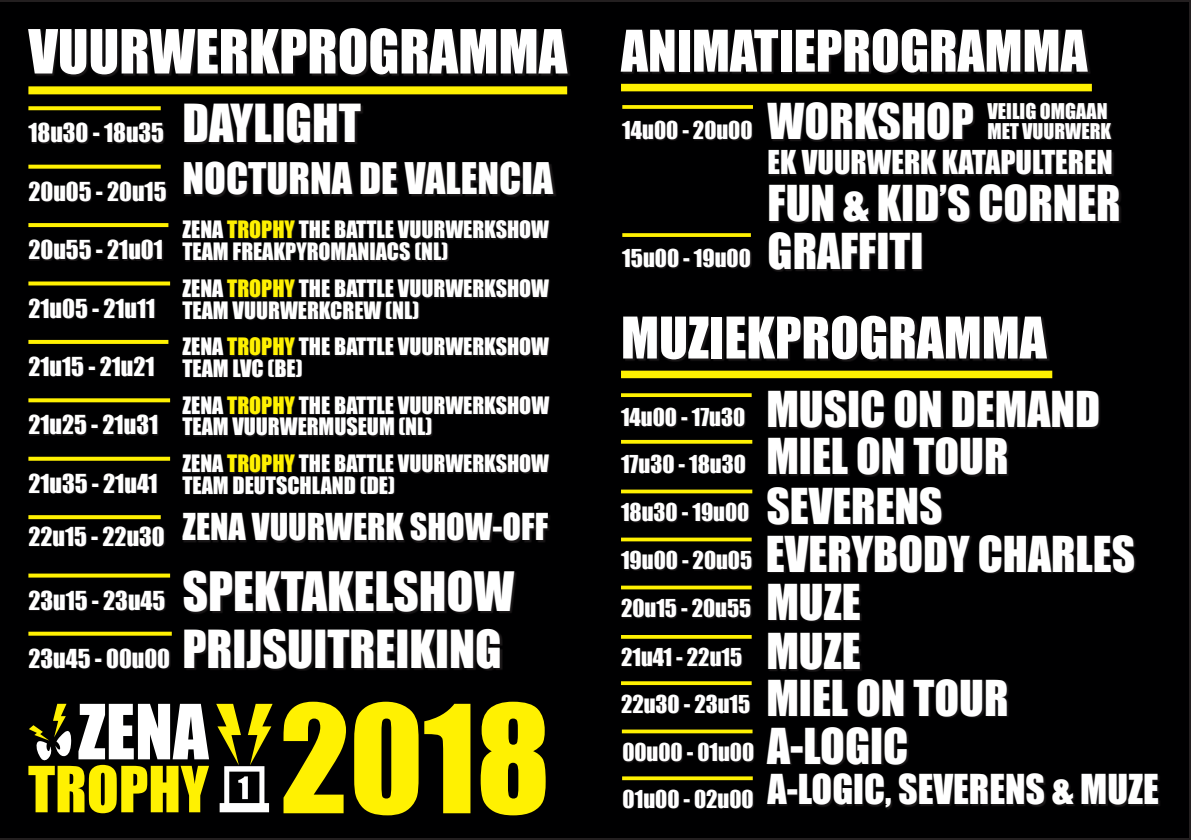
<style>
.page{position:relative;width:1191px;height:840px;background:#fff}
.page>*{position:absolute;margin:0;border:0;box-sizing:border-box;transform-origin:0 0}
.t1{font:138.4px "Impact";color:#fff101}
.t2{font:56.2px "Impact";color:#fff}
.t3{font:53px "Impact";color:#fff}
.t4{font:49.8px "Impact";color:#fff}
.t5{font:48.2px "Impact";color:#fff}
.t6{font:45.4px "Impact";color:#fff}
.t7{font:40px "Impact";color:#fff}
.t8{font:37.8px "Impact";color:#fff}
.t9{font:34px "Impact";color:#fff}
.t10{font:30.2px "Impact";color:#fff}
.t11{font:24px "Impact";color:#fff}
.t12{font:22.6px "Impact";color:#fff}
.t13{font:22px "Impact";color:#fff}
.t14{font:20px/19.8px "Impact";color:#fff}
.s1{color:#fff101}
</style>
<div class="page">
<div style="left:0;top:0;width:1191px;height:839px;background:#000001"></div>
<div style="left:29px;top:123px;width:136px;height:21px;background:#231f20;opacity:.75"></div>
<div style="left:29px;top:240px;width:134px;height:21px;background:#231f20;opacity:.75"></div>
<div style="left:29px;top:357px;width:126px;height:21px;background:#231f20;opacity:.75"></div>
<div style="left:29px;top:298px;width:127px;height:21px;background:#231f20;opacity:.75"></div>
<div style="left:29px;top:415px;width:130px;height:21px;background:#231f20;opacity:.75"></div>
<div style="left:29px;top:473px;width:129px;height:21px;background:#231f20;opacity:.75"></div>
<div style="left:29px;top:181px;width:139px;height:21px;background:#231f20;opacity:.75"></div>
<div style="left:29px;top:648px;width:142px;height:21px;background:#231f20;opacity:.75"></div>
<div style="left:29px;top:526px;width:137px;height:21px;background:#231f20;opacity:.75"></div>
<div style="left:29px;top:590px;width:137px;height:21px;background:#231f20;opacity:.75"></div>
<div style="left:185px;top:104px;width:179px;height:41px;background:#231f20;opacity:.75"></div>
<div style="left:29px;top:29px;width:541px;height:48px;background:#231f20;opacity:.75"></div>
<div style="left:183px;top:221px;width:367px;height:19px;background:#231f20;opacity:.75"></div>
<div style="left:183px;top:337px;width:367px;height:20px;background:#231f20;opacity:.75"></div>
<div style="left:183px;top:279px;width:367px;height:19px;background:#231f20;opacity:.75"></div>
<div style="left:183px;top:396px;width:367px;height:19px;background:#231f20;opacity:.75"></div>
<div style="left:183px;top:454px;width:367px;height:19px;background:#231f20;opacity:.75"></div>
<div style="left:183px;top:242px;width:266px;height:20px;background:#231f20;opacity:.75"></div>
<div style="left:183px;top:359px;width:120px;height:19px;background:#231f20;opacity:.75"></div>
<div style="left:183px;top:301px;width:237px;height:19px;background:#231f20;opacity:.75"></div>
<div style="left:183px;top:418px;width:250px;height:19px;background:#231f20;opacity:.75"></div>
<div style="left:183px;top:476px;width:212px;height:19px;background:#231f20;opacity:.75"></div>
<div style="left:185px;top:163px;width:371px;height:34px;background:#231f20;opacity:.75"></div>
<div style="left:185px;top:629px;width:318px;height:41px;background:#231f20;opacity:.75"></div>
<div style="left:183px;top:513px;width:368px;height:30px;background:#231f20;opacity:.75"></div>
<div style="left:184px;top:571px;width:333px;height:43px;background:#231f20;opacity:.75"></div>
<svg style="left:28px;top:106px;width:133px;height:4px"></svg>
<div style="left:28px;top:86px;width:539px;height:8px;background:#fff101"></div>
<svg style="left:28px;top:223px;width:140px;height:4px"></svg>
<svg style="left:28px;top:340px;width:140px;height:4px"></svg>
<svg style="left:28px;top:281px;width:142px;height:4px"></svg>
<svg style="left:28px;top:398px;width:142px;height:4px"></svg>
<svg style="left:28px;top:456px;width:142px;height:4px"></svg>
<svg style="left:28px;top:164px;width:133px;height:4px"></svg>
<svg style="left:28px;top:631px;width:144px;height:4px"></svg>
<svg style="left:28px;top:515px;width:133px;height:4px"></svg>
<svg style="left:28px;top:573px;width:142px;height:4px"></svg>
<div style="left:623px;top:121px;width:130px;height:20px;background:#231f20;opacity:.75"></div>
<div style="left:623px;top:249px;width:129px;height:20px;background:#231f20;opacity:.75"></div>
<div style="left:768px;top:103px;width:208px;height:39px;background:#231f20;opacity:.75"></div>
<div style="left:987px;top:103px;width:125px;height:37px;background:#231f20;opacity:.75"></div>
<div style="left:770px;top:185px;width:351px;height:39px;background:#231f20;opacity:.75"></div>
<div style="left:770px;top:233px;width:154px;height:39px;background:#231f20;opacity:.75"></div>
<div style="left:622px;top:30px;width:468px;height:45px;background:#231f20;opacity:.75"></div>
<div style="left:624px;top:316px;width:425px;height:45px;background:#231f20;opacity:.75"></div>
<div style="left:769px;top:151px;width:345px;height:26px;background:#231f20;opacity:.75"></div>
<svg style="left:622px;top:105px;width:131px;height:4px"></svg>
<div style="left:621px;top:84px;width:470px;height:7px;background:#fff101"></div>
<div style="left:621px;top:370px;width:431px;height:8px;background:#fff101"></div>
<svg style="left:622px;top:233px;width:129px;height:4px"></svg>
<div style="left:621px;top:407px;width:125px;height:20px;background:#231f20;opacity:.75"></div>
<div style="left:621px;top:550px;width:132px;height:20px;background:#231f20;opacity:.75"></div>
<div style="left:622px;top:648px;width:121px;height:19px;background:#231f20;opacity:.75"></div>
<div style="left:621px;top:502px;width:129px;height:20px;background:#231f20;opacity:.75"></div>
<div style="left:621px;top:454px;width:125px;height:20px;background:#231f20;opacity:.75"></div>
<div style="left:768px;top:391px;width:332px;height:39px;background:#231f20;opacity:.75"></div>
<div style="left:768px;top:535px;width:369px;height:39px;background:#231f20;opacity:.75"></div>
<div style="left:768px;top:633px;width:95px;height:38px;background:#231f20;opacity:.75"></div>
<div style="left:768px;top:487px;width:176px;height:39px;background:#231f20;opacity:.75"></div>
<div style="left:768px;top:437px;width:241px;height:39px;background:#231f20;opacity:.75"></div>
<svg style="left:621px;top:393px;width:130px;height:4px"></svg>
<svg style="left:621px;top:537px;width:130px;height:4px"></svg>
<svg style="left:621px;top:634px;width:130px;height:4px"></svg>
<svg style="left:621px;top:489px;width:131px;height:4px"></svg>
<svg style="left:621px;top:439px;width:131px;height:4px"></svg>
<svg style="left:216px;top:703px;width:57px;height:108px;background:#615e2d"></svg>
<svg style="left:28px;top:703px;width:181px;height:109px"></svg>
<div style="left:622px;top:694px;width:129px;height:20px;background:#231f20;opacity:.75"></div>
<hr style="left:621px;top:681px;width:130px;height:3px;background:#fff101">
<div style="left:622px;top:598px;width:130px;height:20px;background:#231f20;opacity:.75"></div>
<div style="left:768px;top:584px;width:95px;height:38px;background:#231f20;opacity:.75"></div>
<svg style="left:621px;top:585px;width:130px;height:4px"></svg>
<div style="left:623px;top:742px;width:132px;height:20px;background:#231f20;opacity:.75"></div>
<div style="left:767px;top:727px;width:142px;height:39px;background:#231f20;opacity:.75"></div>
<svg style="left:622px;top:729px;width:130px;height:4px"></svg>
<div style="left:768px;top:679px;width:241px;height:39px;background:#231f20;opacity:.75"></div>
<div style="left:623px;top:789px;width:131px;height:20px;background:#231f20;opacity:.75"></div>
<div style="left:767px;top:773px;width:394px;height:36px;background:#231f20;opacity:.75"></div>
<hr style="left:622px;top:776px;width:131px;height:3px;background:#fff101">
<p class="t2" style="left:28px;top:8px;width:540px">VUURWERKPROGRAMMA</p>
<p class="t11" style="left:28px;top:114px;width:137px">18u30 - 18u35</p>
<p class="t11" style="left:28px;top:172px;width:140px">20u05 - 20u15</p>
<p class="t11" style="left:28px;top:231px;width:136px">20u55 - 21u01</p>
<p class="t11" style="left:28px;top:289px;width:128px">21u05 - 21u11</p>
<p class="t11" style="left:28px;top:348px;width:128px">21u15 - 21u21</p>
<p class="t11" style="left:28px;top:406px;width:131px">21u25 - 21u31</p>
<p class="t11" style="left:28px;top:464px;width:131px">21u35 - 21u41</p>
<p class="t11" style="left:28px;top:517px;width:138px">22u15 - 22u30</p>
<p class="t11" style="left:28px;top:581px;width:139px">23u15 - 23u45</p>
<p class="t11" style="left:28px;top:639px;width:143px">23u45 - 00u00</p>
<p class="t5" style="left:182px;top:86px;width:180px">DAYLIGHT</p>
<p class="t7" style="left:182px;top:147px;width:372px">NOCTURNA DE VALENCIA</p>
<p class="t13" style="left:182px;top:213px;width:368px">ZENA <span class="s1">TROPHY</span> THE BATTLE VUURWERKSHOW</p>
<p class="t13" style="left:182px;top:234px;width:267px">TEAM FREAKPYROMANIACS (NL)</p>
<p class="t13" style="left:182px;top:271px;width:368px">ZENA <span class="s1">TROPHY</span> THE BATTLE VUURWERKSHOW</p>
<p class="t13" style="left:182px;top:293px;width:238px">TEAM VUURWERKCREW (NL)</p>
<p class="t13" style="left:182px;top:329px;width:368px">ZENA <span class="s1">TROPHY</span> THE BATTLE VUURWERKSHOW</p>
<p class="t13" style="left:182px;top:351px;width:122px">TEAM LVC (BE)</p>
<p class="t13" style="left:182px;top:388px;width:368px">ZENA <span class="s1">TROPHY</span> THE BATTLE VUURWERKSHOW</p>
<p class="t13" style="left:182px;top:409px;width:251px">TEAM VUURWERMUSEUM (NL)</p>
<p class="t13" style="left:182px;top:446px;width:368px">ZENA <span class="s1">TROPHY</span> THE BATTLE VUURWERKSHOW</p>
<p class="t13" style="left:182px;top:468px;width:214px">TEAM DEUTSCHLAND (DE)</p>
<p class="t9" style="left:182px;top:500px;width:367px">ZENA VUURWERK SHOW-OFF</p>
<p class="t4" style="left:182px;top:552px;width:333px">SPEKTAKELSHOW</p>
<p class="t5" style="left:182px;top:611px;width:321px">PRIJSUITREIKING</p>
<p class="t3" style="left:621px;top:10px;width:468px">ANIMATIEPROGRAMMA</p>
<p class="t12" style="left:622px;top:113px;width:132px">14u00 - 20u00</p>
<p class="t12" style="left:622px;top:240px;width:130px">15u00 - 19u00</p>
<p class="t6" style="left:767px;top:86px;width:208px">WORKSHOP</p>
<p class="t14" style="left:987px;top:101px;width:125px">VEILIG OMGAAN<br>MET VUURWERK</p>
<p class="t10" style="left:767px;top:139px;width:347px">EK VUURWERK KATAPULTEREN</p>
<p class="t6" style="left:767px;top:168px;width:354px">FUN &amp; KID’S CORNER</p>
<p class="t6" style="left:767px;top:216px;width:157px">GRAFFITI</p>
<p class="t3" style="left:621px;top:296px;width:427px">MUZIEKPROGRAMMA</p>
<p class="t12" style="left:621px;top:399px;width:126px">14u00 - 17u30</p>
<p class="t12" style="left:621px;top:446px;width:126px">17u30 - 18u30</p>
<p class="t12" style="left:621px;top:494px;width:130px">18u30 - 19u00</p>
<p class="t12" style="left:621px;top:542px;width:133px">19u00 - 20u05</p>
<p class="t12" style="left:621px;top:590px;width:132px">20u15 - 20u55</p>
<p class="t12" style="left:621px;top:639px;width:123px">21u41 - 22u15</p>
<p class="t6" style="left:766px;top:374px;width:335px">MUSIC ON DEMAND</p>
<p class="t6" style="left:766px;top:420px;width:244px">MIEL ON TOUR</p>
<p class="t6" style="left:766px;top:470px;width:178px">SEVERENS</p>
<p class="t6" style="left:766px;top:518px;width:371px">EVERYBODY CHARLES</p>
<p class="t6" style="left:766px;top:566px;width:96px">MUZE</p>
<p class="t6" style="left:766px;top:615px;width:96px">MUZE</p>
<p class="t1" style="left:280px;top:651px;width:272px">2018</p>
<p class="t12" style="left:621px;top:685px;width:131px">22u30 - 23u15</p>
<p class="t12" style="left:622px;top:734px;width:133px">00u00 - 01u00</p>
<p class="t12" style="left:622px;top:780px;width:133px">01u00 - 02u00</p>
<p class="t6" style="left:766px;top:662px;width:244px">MIEL ON TOUR</p>
<p class="t6" style="left:767px;top:710px;width:142px">A-LOGIC</p>
<p class="t8" style="left:767px;top:759px;width:393px">A-LOGIC, SEVERENS &amp; MUZE</p>
</div>
